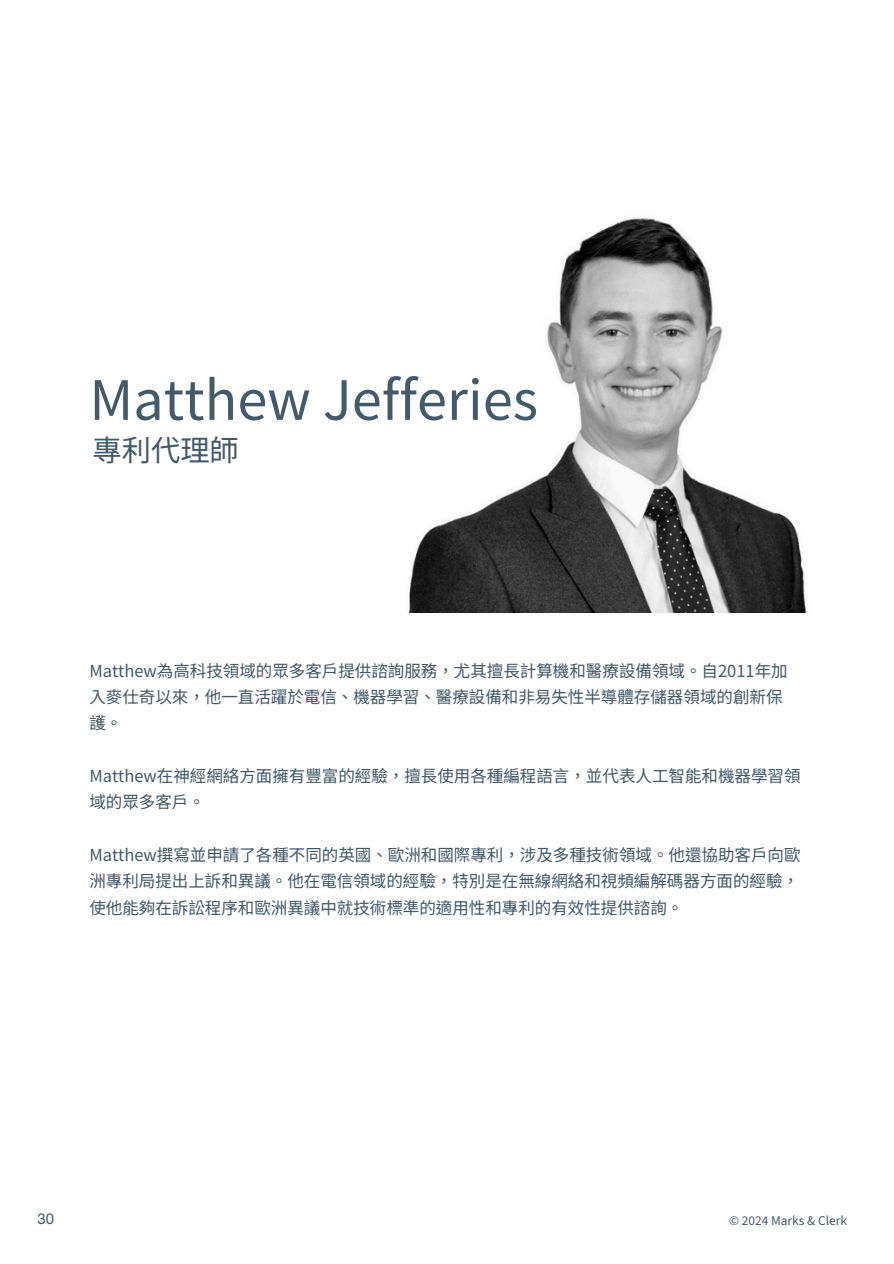
<style>
.page{position:relative;width:894px;height:1264px;background:#fff}
.page>*{position:absolute;margin:0;border:0;box-sizing:border-box;transform-origin:0 0}
.t1{font:54px "Noto Sans TC";color:#435a6a}
.t2{font:29.25px "Noto Sans TC";color:#435a6a}
.t3{font:16.5px/26.2px "Noto Sans TC";color:#435a6a}
.t4{font:15px "Helvetica Neue LT Std";color:#435a6a}
.t5{font:12px "Noto Sans TC";color:#435a6a}
</style>
<div class="page">
<img style="left:409px;top:218px;width:398px;height:394px">
<h3 class="t1" style="left:89px;top:357px;width:450px">Matthew Jefferies</h3>
<h3 class="t2" style="left:93px;top:427px;width:148px">專利代理師</h3>
<h1 class="t3" style="left:89px;top:656px;width:699px">Matthew為高科技領域的眾多客戶提供諮詢服務，尤其擅長計算機和醫療設備領域。自 2011年加入麥仕奇以來，他一直活躍於電信、機器學習、醫療設備和非易失性半導體存儲器領域的創新保護。</h1>
<h2 class="t3" style="left:89px;top:761px;width:712px">Matthew在神經網絡方面擁有豐富的經驗，擅長使用各種編程語言，並代表人工智能和機器學習領域的眾多客戶。</h2>
<h3 class="t3" style="left:89px;top:840px;width:712px;text-align:justify">Matthew撰寫並申請了各種不同的英國、歐洲和國際專利，涉及多種技術領域。他還協助客戶向歐洲專利局提出上訴和異議。他在電信領域的經驗，特別是在無線網絡和視頻編解碼器方面的經驗，使他能夠在訴訟程序和歐洲異議中就技術標準的適用性和專利的有效性提供諮詢。</h3>
<p class="t4" style="left:37px;top:1213px;width:18px">30</p>
<p class="t5" style="left:728px;top:1210px;width:119px">© 2024 Marks &amp; Clerk</p>
</div>
